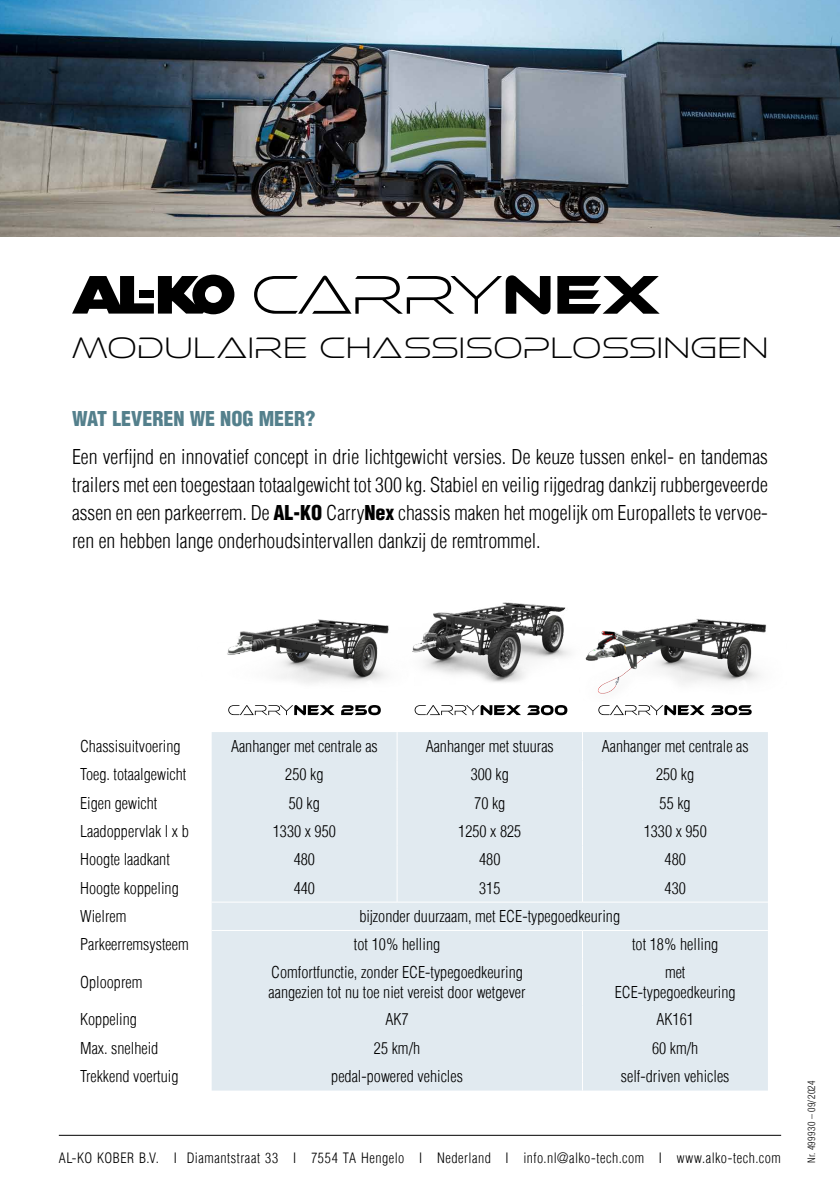
<style>
.page{position:relative;width:840px;height:1191px;background:#fff}
.page>*{position:absolute;margin:0;border:0;box-sizing:border-box;transform-origin:0 0}
.t1{font:30.6px "Ethnocentric El";letter-spacing:.04em;color:#000}
.t2{font:300 condensed 20px/28px "Helvetica Com";color:#000;text-align:justify}
.t3{font:900 condensed 20px "Helvetica Com";color:#54808c}
.t4{font:300 condensed 16px/19.2px "Helvetica Com";color:#000}
.t5{font:300 condensed 14px "Helvetica Com";letter-spacing:.035em;color:#000}
.t6{font:300 condensed 10px "Helvetica Com";letter-spacing:.045em;color:#000}
.s1{font-weight:900}
</style>
<div class="page">
<img style="left:0;top:0;width:839px;height:237px">
<svg style="left:254px;top:275px;width:296px;height:39px"></svg>
<svg style="left:557px;top:276px;width:102px;height:38px"></svg>
<svg style="left:72px;top:275px;width:162px;height:39px"></svg>
<div style="left:212px;top:732px;width:555px;height:358px;background:#e1eaf0"></div>
<svg style="left:396px;top:732px;width:1px;height:169px"></svg>
<svg style="left:582px;top:732px;width:1px;height:169px"></svg>
<svg style="left:582px;top:931px;width:1px;height:27px"></svg>
<hr style="left:582px;top:958px;width:1px;height:47px;background:#fff">
<svg style="left:582px;top:1005px;width:1px;height:85px"></svg>
<hr style="left:211px;top:901px;width:186px;height:1px;background:#fff">
<hr style="left:397px;top:901px;width:185px;height:1px;background:#fff">
<hr style="left:582px;top:901px;width:185px;height:1px;background:#fff">
<hr style="left:211px;top:930px;width:186px;height:1px;background:#fff">
<hr style="left:397px;top:930px;width:185px;height:1px;background:#fff">
<hr style="left:582px;top:930px;width:185px;height:1px;background:#fff">
<img style="left:227px;top:619px;width:154px;height:64px">
<img style="left:381px;top:602px;width:189px;height:80px">
<img style="left:585px;top:618px;width:181px;height:76px">
<hr style="left:59px;top:1134px;width:721px;height:1px;background:#000">
<svg style="left:228px;top:705px;width:106px;height:10px"></svg>
<svg style="left:341px;top:705px;width:39px;height:10px"></svg>
<svg style="left:414px;top:705px;width:106px;height:10px"></svg>
<svg style="left:527px;top:705px;width:40px;height:10px"></svg>
<svg style="left:598px;top:705px;width:106px;height:10px"></svg>
<svg style="left:710px;top:705px;width:41px;height:10px"></svg>
<h1 class="t1" style="left:72px;top:329px;width:697px">MODULAIRE CHASSISOPLOSSINGEN</h1>
<p class="t3" style="left:72px;top:406px;width:245px">WAT LEVEREN WE NOG MEER?</p>
<p class="t2" style="left:72px;top:442px;width:697px">Een verfijnd en innovatief concept in drie lichtgewicht versies. De keuze tussen enkel- en tandemas trailers met een toegestaan totaalgewicht tot 300 kg. Stabiel en veilig rijgedrag dankzij rubbergeveerde assen en een parkeerrem. De <span class="s1">AL-KO</span> Carry<span class="s1">Nex</span> chassis maken het mogelijk om Europallets te vervoe&shy;ren en hebben lange onderhoudsintervallen dankzij de remtrommel.</p>
<p class="t4" style="left:80px;top:736px;width:102px">Chassisuitvoering</p>
<p class="t4" style="left:231px;top:736px;width:148px">Aanhanger met centrale as</p>
<p class="t4" style="left:425px;top:736px;width:129px">Aanhanger met stuuras</p>
<p class="t4" style="left:601px;top:736px;width:148px">Aanhanger met centrale as</p>
<p class="t4" style="left:80px;top:765px;width:108px">Toeg. totaalgewicht</p>
<p class="t4" style="left:285px;top:765px;width:40px">250 kg</p>
<p class="t4" style="left:470px;top:765px;width:40px">300 kg</p>
<p class="t4" style="left:655px;top:765px;width:40px">250 kg</p>
<p class="t4" style="left:80px;top:793px;width:79px">Eigen gewicht</p>
<p class="t4" style="left:289px;top:793px;width:33px">50 kg</p>
<p class="t4" style="left:474px;top:793px;width:33px">70 kg</p>
<p class="t4" style="left:659px;top:793px;width:33px">55 kg</p>
<p class="t4" style="left:80px;top:821px;width:110px">Laadoppervlak l x b</p>
<p class="t4" style="left:273px;top:821px;width:65px">1330 x 950</p>
<p class="t4" style="left:458px;top:821px;width:65px">1250 x 825</p>
<p class="t4" style="left:643px;top:821px;width:65px">1330 x 950</p>
<p class="t4" style="left:80px;top:849px;width:91px">Hoogte laadkant</p>
<p class="t4" style="left:293px;top:849px;width:23px">480</p>
<p class="t4" style="left:479px;top:849px;width:23px">480</p>
<p class="t4" style="left:664px;top:849px;width:23px">480</p>
<p class="t4" style="left:80px;top:878px;width:100px">Hoogte koppeling</p>
<p class="t4" style="left:293px;top:878px;width:23px">440</p>
<p class="t4" style="left:479px;top:878px;width:23px">315</p>
<p class="t4" style="left:664px;top:878px;width:23px">430</p>
<p class="t4" style="left:80px;top:906px;width:48px">Wielrem</p>
<p class="t4" style="left:359px;top:906px;width:262px">bijzonder duurzaam, met ECE-typegoedkeuring</p>
<p class="t4" style="left:80px;top:934px;width:110px">Parkeerremsysteem</p>
<p class="t4" style="left:354px;top:934px;width:88px">tot 10% helling</p>
<p class="t4" style="left:631px;top:934px;width:88px">tot 18% helling</p>
<p class="t4" style="left:80px;top:972px;width:64px">Oplooprem</p>
<p class="t4" style="left:268px;top:962px;width:258px">Comfortfunctie, zonder ECE-typegoedkeuring aangezien tot nu toe niet vereist door wetgever</p>
<p class="t4" style="left:614px;top:962px;width:122px;text-align:center">met<br>ECE-typegoedkeuring</p>
<p class="t4" style="left:80px;top:1010px;width:58px">Koppeling</p>
<p class="t4" style="left:385px;top:1010px;width:25px">AK7</p>
<p class="t4" style="left:656px;top:1010px;width:39px">AK161</p>
<p class="t4" style="left:80px;top:1038px;width:80px">Max. snelheid</p>
<p class="t4" style="left:374px;top:1038px;width:48px">25 km/h</p>
<p class="t4" style="left:651px;top:1038px;width:48px">60 km/h</p>
<p class="t4" style="left:80px;top:1066px;width:100px">Trekkend voertuig</p>
<p class="t4" style="left:331px;top:1066px;width:133px">pedal-powered vehicles</p>
<p class="t4" style="left:620px;top:1066px;width:110px">self-driven vehicles</p>
<p class="t5" style="left:59px;top:1148px;width:723px">AL‑KO KOBER B.V. I Diamantstraat 33 I 7554 TA Hengelo I Nederland I info.nl@alko-tech.com I www.alko-tech.com</p>
<p class="t6" style="left:804px;top:1163px;width:84px;rotate:-90deg">Nr. 499930 – 09/2024</p>
</div>
